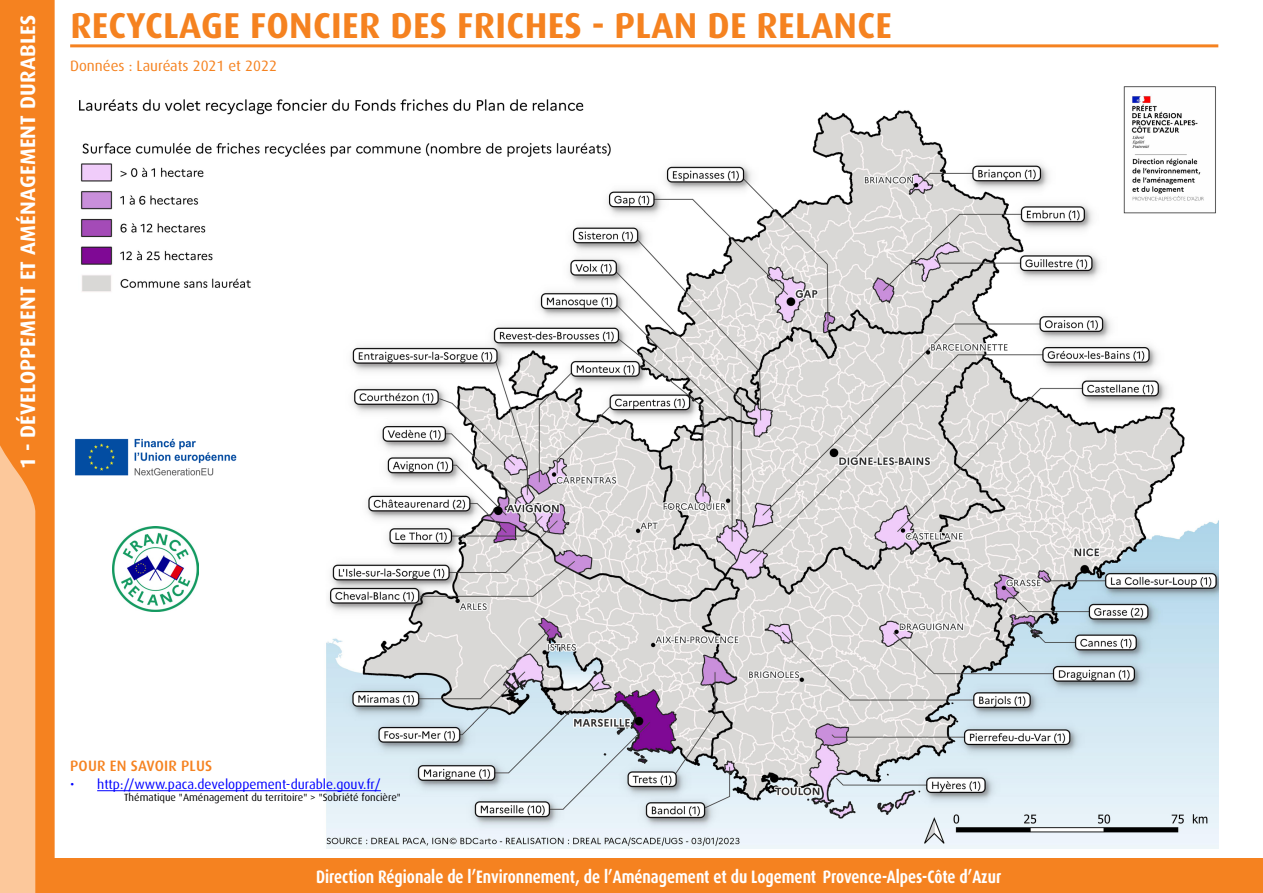
<style>
.page{position:relative;width:1263px;height:893px;background:#fff}
.page>*{position:absolute;margin:0;border:0;box-sizing:border-box;transform-origin:0 0}
.t1{font:700 36px "Dax OT";letter-spacing:.01em;color:#f58220}
.t2{font:700 21px "Dax OT";letter-spacing:.01em;color:#fff}
.t3{font:700 18px "Dax OT";color:#fff;scale:.81 1}
.t4{font:15px "Dax OT";color:#f58220}
.t5{font:500 15px "Dax OT";letter-spacing:.01em;color:#f58220}
.t6{font:13.5px "Dax OT";color:#00f}
.t7{font:10.5px "Dax OT";color:#000}
</style>
<div class="page">
<svg style="left:0;top:0;width:54px;height:893px;background:#f79846"></svg>
<div style="left:54px;top:859px;width:1209px;height:34px;background:#f58220"></div>
<img style="left:79px;top:86px;width:1139px;height:762px">
<hr style="left:97px;top:790px;width:284px;height:1px;background:#00f">
<img style="left:75px;top:434px;width:164px;height:45px">
<img style="left:113px;top:527px;width:85px;height:85px">
<hr style="left:70px;top:44px;width:1148px;height:3px;background:#f58220">
<p class="t2" style="left:16px;top:469px;width:455px;rotate:-90deg">1 - DÉVELOPPEMENT ET AMÉNAGEMENT DURABLES</p>
<p class="t1" style="left:70px;top:6px;width:823px">RECYCLAGE FONCIER DES FRICHES - PLAN DE RELANCE</p>
<p class="t4" style="left:70px;top:58px;width:208px">Données : Lauréats 2021 et 2022</p>
<p class="t5" style="left:70px;top:757px;width:143px">POUR EN SAVOIR PLUS</p>
<p class="t6" style="left:70px;top:777px;width:312px">• http://www.paca.developpement-durable.gouv.fr/</p>
<p class="t7" style="left:124px;top:792px;width:278px">Thématique "Aménagement du territoire" &gt; "Sobriété foncière"</p>
<p class="t3" style="left:316px;top:866px;width:847px">Direction Régionale de l’Environnement, de l’Aménagement et du Logement Provence-Alpes-Côte d’Azur</p>
</div>
